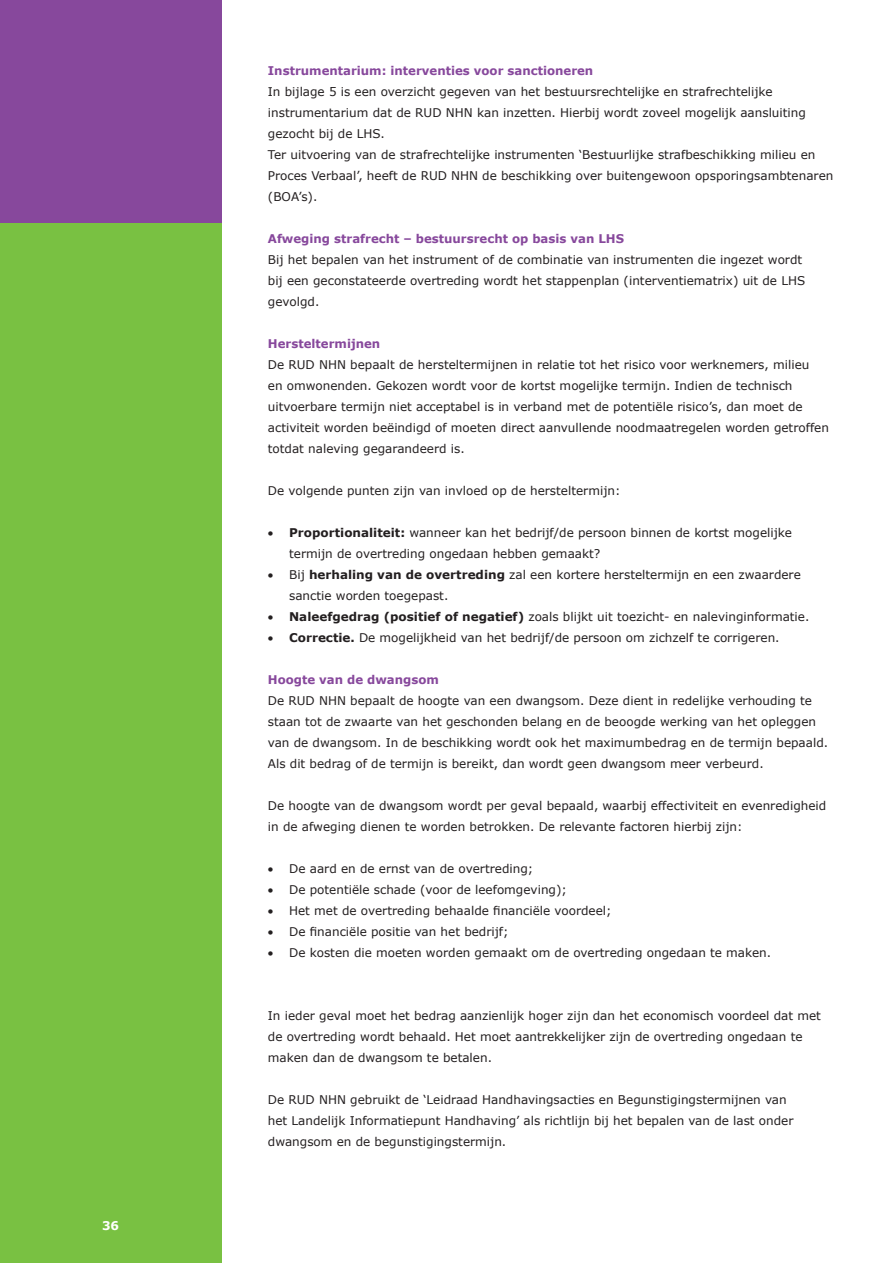
<style>
.page{position:relative;width:893px;height:1263px;background:#fff}
.page>*{position:absolute;margin:0;border:0;box-sizing:border-box;transform-origin:0 0}
.t1{font:12px/21px "Verdana";color:#231f20}
.t2{font:700 12px "Verdana";color:#87489c}
.t3{font:700 12px "Verdana";color:#fff}
.s1{font-weight:700}
</style>
<div class="page">
<div style="left:0;top:0;width:221px;height:1263px;background:#79c142"></div>
<div style="left:0;top:0;width:221px;height:222px;background:#87489c"></div>
<p class="t3" style="left:102px;top:1217px;width:19px">36</p>
<p class="t2" style="left:268px;top:62px;width:327px">Instrumentarium: interventies voor sanctioneren</p>
<p class="t1" style="left:268px;top:81px;width:506px">In bijlage 5 is een overzicht gegeven van het bestuursrechtelijke en strafrechtelijke instrumentarium dat de RUD</p>
<p class="t1" style="left:446px;top:102px;width:362px">N HN kan inzetten. Hierbij wordt zoveel mogelijk aansluiting</p>
<p class="t1" style="left:268px;top:123px;width:549px">gezocht bij de LHS.<br>Ter uitvoering van de strafrechtelijke instrumenten ‘Bestuurlijke strafbeschikking milieu en<br>Proces Verbaal’, heeft de RUD</p>
<p class="t1" style="left:451px;top:165px;width:384px">N HN de beschikking over buitengewoon opsporingsambtenaren</p>
<p class="t1" style="left:268px;top:186px;width:51px">(BOA’s).</p>
<p class="t2" style="left:268px;top:230px;width:357px">Afweging strafrecht – bestuursrecht op basis van LHS</p>
<p class="t1" style="left:268px;top:249px;width:539px">Bij het bepalen van het instrument of de combinatie van instrumenten die ingezet wordt bij een geconstateerde overtreding wordt het stappenplan (interventiematrix) uit de LHS gevolgd.</p>
<p class="t2" style="left:268px;top:335px;width:114px">Hersteltermijnen</p>
<p class="t1" style="left:268px;top:354px;width:30px">De RUD</p>
<p class="t1" style="left:268px;top:354px;width:563px;text-indent:51px">N HN bepaalt de hersteltermijnen in relatie tot het risico voor werknemers, milieu<br>en omwonenden. Gekozen wordt voor de kortst mogelijke termijn. Indien de technisch uitvoerbare termijn niet acceptabel is in verband met de potentiële risico’s, dan moet de activiteit worden beëindigd of moeten direct aanvullende noodmaatregelen worden getroffen totdat naleving gegarandeerd is.</p>
<p class="t1" style="left:268px;top:480px;width:354px">De volgende punten zijn van invloed op de hersteltermijn:</p>
<p class="t1" style="left:289px;top:522px;width:504px;text-indent:-21px">• <span class="s1">Proportionaliteit:</span> wanneer kan het bedrijf/de persoon binnen de kortst mogelijke termijn de overtreding ongedaan hebben gemaakt?</p>
<p class="t1" style="left:289px;top:564px;width:513px;text-indent:-21px">• Bij <span class="s1">herhaling van de overtreding</span> zal een kortere hersteltermijn en een zwaardere sanctie worden toegepast.</p>
<p class="t1" style="left:268px;top:606px;width:543px">• <span class="s1">Naleefgedrag (positief of negatief)</span> zoals blijkt uit toezicht- en nalevinginformatie.</p>
<p class="t1" style="left:268px;top:627px;width:513px">• <span class="s1">Correctie.</span> De mogelijkheid van het bedrijf/de persoon om zichzelf te corrigeren.</p>
<p class="t2" style="left:268px;top:671px;width:172px">Hoogte van de dwangsom</p>
<p class="t1" style="left:268px;top:690px;width:30px">De RUD</p>
<p class="t1" style="left:268px;top:690px;width:562px;text-indent:51px">N HN bepaalt de hoogte van een dwangsom. Deze dient in redelijke verhouding te staan tot de zwaarte van het geschonden belang en de beoogde werking van het opleggen van de dwangsom. In de beschikking wordt ook het maximumbedrag en de termijn bepaald.<br>Als dit bedrag of de termijn is bereikt, dan wordt geen dwangsom meer verbeurd.</p>
<p class="t1" style="left:268px;top:795px;width:560px">De hoogte van de dwangsom wordt per geval bepaald, waarbij effectiviteit en evenredigheid in de afweging dienen te worden betrokken. De relevante factoren hierbij zijn:</p>
<p class="t1" style="left:268px;top:858px;width:267px">• De aard en de ernst van de overtreding;</p>
<p class="t1" style="left:268px;top:879px;width:301px">• De potentiële schade (voor de leefomgeving);</p>
<p class="t1" style="left:268px;top:900px;width:345px">• Het met de overtreding behaalde financiële voordeel;</p>
<p class="t1" style="left:268px;top:921px;width:242px">• De financiële positie van het bedrijf;</p>
<p class="t1" style="left:268px;top:942px;width:505px">• De kosten die moeten worden gemaakt om de overtreding ongedaan te maken.</p>
<p class="t1" style="left:268px;top:1005px;width:555px">In ieder geval moet het bedrag aanzienlijk hoger zijn dan het economisch voordeel dat met de overtreding wordt behaald. Het moet aantrekkelijker zijn de overtreding ongedaan te maken dan de dwangsom te betalen.</p>
<p class="t1" style="left:268px;top:1089px;width:30px">De RUD</p>
<p class="t1" style="left:268px;top:1089px;width:527px;text-indent:51px">N HN gebruikt de ‘Leidraad Handhavingsacties en Begunstigingstermijnen van het Landelijk Informatiepunt Handhaving’ als richtlijn bij het bepalen van de last onder dwangsom en de begunstigingstermijn.</p>
</div>
